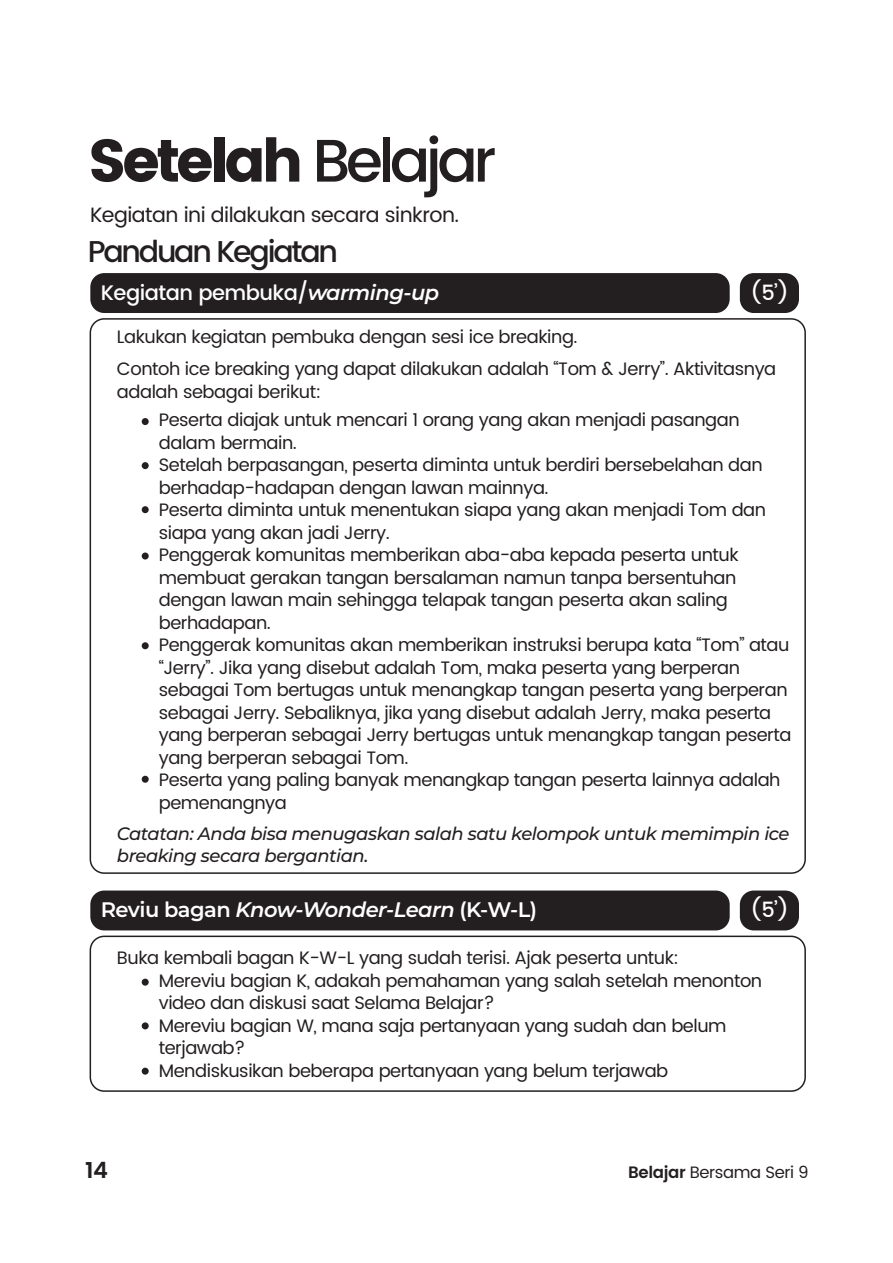
<style>
.page{position:relative;width:893px;height:1263px;background:#fff}
.page>*{position:absolute;margin:0;border:0;box-sizing:border-box;transform-origin:0 0}
.t1{font:60px "Poppins";letter-spacing:-.075em;color:#231f20}
.t2{font:500 30.15px "Poppins";letter-spacing:-.075em;color:#231f20}
.t3{font:600 22.5px "Poppins";color:#231f20}
.t4{font:500 21px "Poppins";letter-spacing:-.025em;color:#fff}
.t5{font:600 21px "Montserrat";letter-spacing:-.025em;color:#fff}
.t6{font:20.7px "Poppins";letter-spacing:-.025em;color:#231f20}
.t7{font:18px/22.5px "Poppins";letter-spacing:-.025em;color:#231f20}
.t8{font:italic 500 18px/22.5px "Montserrat";letter-spacing:-.025em;color:#231f20}
.t9{font:16.5px "Poppins";letter-spacing:-.025em;color:#231f20}
.s1{font-weight:500}
.s2{font-family:"Montserrat";font-weight:600;font-style:italic}
.s3{font-style:italic}
.s4{font-weight:600}
</style>
<div class="page">
<div style="left:90px;top:273px;width:640px;height:40px;background:#231f20;border-radius:14px"></div>
<div style="left:740px;top:273px;width:59px;height:40px;background:#231f20;border-radius:14px"></div>
<svg style="left:89px;top:318px;width:717px;height:556px"></svg>
<div style="left:90px;top:890px;width:640px;height:40px;background:#231f20;border-radius:14px"></div>
<div style="left:740px;top:890px;width:59px;height:40px;background:#231f20;border-radius:14px"></div>
<svg style="left:89px;top:935px;width:717px;height:157px"></svg>
<div style="left:142px;top:418px;width:7px;height:7px;background:#231f20;border-radius:50%"></div>
<div style="left:142px;top:979px;width:7px;height:7px;background:#231f20;border-radius:50%"></div>
<div style="left:142px;top:1022px;width:7px;height:7px;background:#231f20;border-radius:50%"></div>
<div style="left:142px;top:1068px;width:7px;height:7px;background:#231f20;border-radius:50%"></div>
<div style="left:142px;top:506px;width:7px;height:7px;background:#231f20;border-radius:50%"></div>
<div style="left:142px;top:552px;width:7px;height:7px;background:#231f20;border-radius:50%"></div>
<div style="left:142px;top:642px;width:7px;height:7px;background:#231f20;border-radius:50%"></div>
<div style="left:142px;top:776px;width:7px;height:7px;background:#231f20;border-radius:50%"></div>
<div style="left:142px;top:462px;width:7px;height:7px;background:#231f20;border-radius:50%"></div>
<h1 class="t1" style="left:88px;top:126px;width:410px">Setelah <span class="s1">Belajar</span></h1>
<p class="t6" style="left:90px;top:200px;width:371px">Kegiatan ini dilakukan secara sinkron.</p>
<h2 class="t2" style="left:88px;top:229px;width:252px">Panduan Kegiatan</h2>
<p class="t4" style="left:101px;top:277px;width:340px">Kegiatan pembuka/<span class="s2">warming-up</span></p>
<p class="t4" style="left:751px;top:277px;width:40px">(5’)</p>
<p class="t7" style="left:117px;top:322px;width:661px;line-height:31.7px">Lakukan kegiatan pembuka dengan sesi ice breaking.<br>Contoh ice breaking yang dapat dilakukan adalah “Tom &amp; Jerry”. Aktivitasnya</p>
<p class="t7" style="left:117px;top:381px;width:206px">adalah sebagai berikut:</p>
<p class="t7" style="left:159px;top:409px;width:634px">Peserta diajak untuk mencari 1 orang yang akan menjadi pasangan dalam bermain.<br>Setelah berpasangan, peserta diminta untuk berdiri bersebelahan dan berhadap-hadapan dengan lawan mainnya.<br>Peserta diminta untuk menentukan siapa yang akan menjadi Tom dan siapa yang akan jadi Jerry.<br>Penggerak komunitas memberikan aba-aba kepada peserta untuk membuat gerakan tangan bersalaman namun tanpa bersentuhan dengan lawan main sehingga telapak tangan peserta akan saling berhadapan.<br>Penggerak komunitas akan memberikan instruksi berupa kata “Tom” atau “Jerry”. Jika yang disebut adalah Tom, maka peserta yang berperan sebagai Tom bertugas untuk menangkap tangan peserta yang berperan sebagai Jerry. Sebaliknya, jika yang disebut adalah Jerry, maka peserta yang berperan sebagai Jerry bertugas untuk menangkap tangan peserta yang berperan sebagai Tom.<br>Peserta yang paling banyak menangkap tangan peserta lainnya adalah pemenangnya</p>
<p class="t8" style="left:117px;top:821px;width:674px">Catatan: Anda bisa menugaskan salah satu kelompok untuk memimpin ice breaking secara bergantian.</p>
<p class="t5" style="left:101px;top:895px;width:438px">Reviu bagan <span class="s3">Know-Wonder-Learn</span> (K-W-L)</p>
<p class="t4" style="left:751px;top:894px;width:40px">(5’)</p>
<p class="t7" style="left:117px;top:947px;width:564px">Buka kembali bagan K-W-L yang sudah terisi. Ajak peserta untuk:</p>
<p class="t3" style="left:85px;top:1153px;width:24px">14</p>
<p class="t7" style="left:159px;top:970px;width:605px">Mereviu bagian K, adakah pemahaman yang salah setelah menonton video dan diskusi saat Selama Belajar?<br>Mereviu bagian W, mana saja pertanyaan yang sudah dan belum terjawab?<br>Mendiskusikan beberapa pertanyaan yang belum terjawab</p>
<p class="t9" style="left:628px;top:1160px;width:182px"><span class="s4">Belajar</span> Bersama Seri 9</p>
</div>
